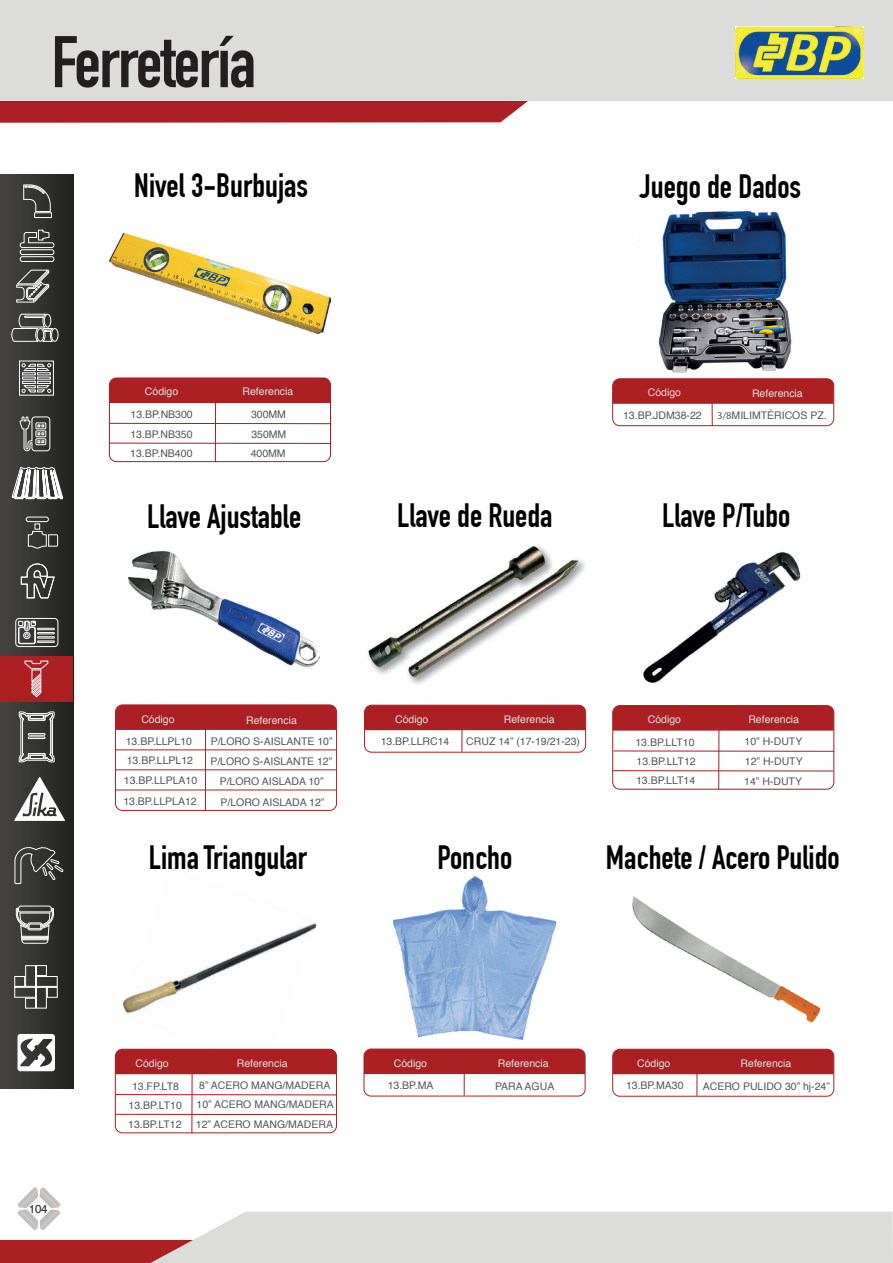
<style>
.page{position:relative;width:893px;height:1263px;background:#fff}
.page>*{position:absolute;margin:0;border:0;box-sizing:border-box;transform-origin:0 0}
.t1{font:700 71.7px "DIN Condensed";letter-spacing:-.02em;color:#231f20}
.t2{font:700 33px "DIN Condensed";color:#000001}
.t3{font:11.55px "Helvetica";color:#231f20}
.t4{font:10.5px/19.6px "Helvetica";color:#535557}
.t5{font:10.5px "Helvetica";color:#535758}
.t6{font:10.5px "Helvetica";color:#dedfde}
.s1{font-family:"Myriad Pro"}
</style>
<div class="page">
<img style="left:637px;top:211px;width:155px;height:162px">
<img style="left:109px;top:233px;width:221px;height:145px">
<img style="left:618px;top:896px;width:217px;height:173px">
<img style="left:392px;top:862px;width:165px;height:178px">
<img style="left:120px;top:923px;width:198px;height:126px">
<img style="left:643px;top:552px;width:192px;height:172px">
<img style="left:368px;top:546px;width:217px;height:159px">
<img style="left:129px;top:551px;width:191px;height:117px">
<svg style="left:0;top:100px;width:544px;height:23px"></svg>
<div style="left:0;top:0;width:893px;height:100px;background:#dcdcdb"></div>
<svg style="left:17px;top:1187px;width:44px;height:43px"></svg>
<div style="left:0;top:1240px;width:231px;height:23px;background:#ac1f22"></div>
<svg style="left:150px;top:1211px;width:743px;height:52px"></svg>
<svg style="left:613px;top:379px;width:221px;height:47px"></svg>
<div style="left:612px;top:378px;width:222px;height:48px;border:1px solid #ac1f24;border-radius:7px"></div>
<hr style="left:462px;top:711px;width:1px;height:41px;background:#ac1f24">
<div style="left:365px;top:705px;width:220px;height:25px;background:#ac1f22"></div>
<div style="left:364px;top:705px;width:222px;height:47px;border:1px solid #ac1f24;border-radius:7px"></div>
<hr style="left:697px;top:1055px;width:1px;height:41px;background:#ac1f24">
<div style="left:613px;top:1049px;width:221px;height:25px;background:#ac1f22"></div>
<div style="left:612px;top:1049px;width:222px;height:47px;border:1px solid #ac1f24;border-radius:7px"></div>
<hr style="left:464px;top:1055px;width:1px;height:41px;background:#ac1f24">
<div style="left:364px;top:1049px;width:221px;height:25px;background:#ac1f22"></div>
<div style="left:364px;top:1049px;width:221px;height:47px;border:1px solid #ac1f24;border-radius:7px"></div>
<hr style="left:215px;top:384px;width:1px;height:77px;background:#a41d20">
<div style="left:109px;top:378px;width:221px;height:25px;background:#ac1f22"></div>
<div style="left:109px;top:378px;width:222px;height:84px;border:1px solid #a41d20;border-radius:7px"></div>
<hr style="left:110px;top:423px;width:221px;height:1px;background:#a41d20">
<hr style="left:109px;top:443px;width:221px;height:1px;background:#a41d20">
<hr style="left:191px;top:1056px;width:2px;height:77px;background:#a41d20">
<div style="left:115px;top:1049px;width:221px;height:25px;background:#ac1f22"></div>
<div style="left:115px;top:1049px;width:222px;height:84px;border:1px solid #a41d20;border-radius:7px"></div>
<hr style="left:116px;top:1094px;width:221px;height:1px;background:#a41d20">
<hr style="left:115px;top:1114px;width:221px;height:1px;background:#a41d20">
<hr style="left:718px;top:711px;width:1px;height:78px;background:#a41d20">
<div style="left:614px;top:706px;width:220px;height:25px;background:#ac1f22"></div>
<div style="left:612px;top:705px;width:222px;height:84px;border:1px solid #a41d20;border-radius:7px"></div>
<hr style="left:613px;top:750px;width:221px;height:2px;background:#a41d20">
<hr style="left:613px;top:770px;width:220px;height:1px;background:#a41d20">
<hr style="left:205px;top:712px;width:1px;height:99px;background:#ac1f24">
<div style="left:117px;top:706px;width:218px;height:24px;background:#ac1f22"></div>
<hr style="left:115px;top:749px;width:222px;height:1px;background:#ac1f24">
<hr style="left:115px;top:769px;width:222px;height:1px;background:#ac1f24">
<hr style="left:115px;top:790px;width:222px;height:1px;background:#ac1f24">
<div style="left:115px;top:704px;width:222px;height:107px;border:1px solid #ac1f24;border-radius:7px"></div>
<img style="left:736px;top:27px;width:127px;height:51px">
<div style="left:0;top:175px;width:73px;height:913px;background:linear-gradient(to right,#474645,#23231f)"></div>
<div style="left:0;top:656px;width:73px;height:45px;background:#ac1f22"></div>
<div style="left:26px;top:517px;width:23px;height:5px;border:1px solid #fff;border-radius:2px"></div>
<svg style="left:28px;top:523px;width:30px;height:26px"></svg>
<div style="left:20px;top:249px;width:34px;height:6px;border:1px solid #fff;border-radius:2px"></div>
<div style="left:20px;top:256px;width:34px;height:6px;border:1px solid #fff;border-radius:2px"></div>
<svg style="left:19px;top:229px;width:36px;height:19px"></svg>
<svg style="left:16px;top:905px;width:38px;height:39px"></svg>
<svg style="left:16px;top:269px;width:34px;height:34px"></svg>
<svg style="left:15px;top:563px;width:44px;height:84px"></svg>
<svg style="left:24px;top:660px;width:25px;height:38px"></svg>
<svg style="left:18px;top:711px;width:37px;height:53px"></svg>
<svg style="left:14px;top:847px;width:50px;height:37px"></svg>
<div style="left:36px;top:987px;width:11px;height:21px;border:1px solid #fff"></div>
<div style="left:47px;top:987px;width:11px;height:11px;border:1px solid #fff"></div>
<div style="left:36px;top:976px;width:22px;height:11px;border:1px solid #fff"></div>
<div style="left:36px;top:965px;width:11px;height:11px;border:1px solid #fff"></div>
<div style="left:25px;top:965px;width:11px;height:22px;border:1px solid #fff"></div>
<svg style="left:14px;top:976px;width:22px;height:22px"></svg>
<div style="left:25px;top:998px;width:11px;height:10px;border:1px solid #fff"></div>
<svg style="left:11px;top:360px;width:52px;height:140px"></svg>
<svg style="left:11px;top:313px;width:48px;height:29px"></svg>
<div style="left:34px;top:212px;width:18px;height:6px;border:1px solid #fff"></div>
<svg style="left:23px;top:184px;width:28px;height:28px"></svg>
<svg style="left:14px;top:777px;width:51px;height:44px"></svg>
<svg style="left:16px;top:1034px;width:40px;height:37px"></svg>
<h1 class="t1" style="left:51px;top:20px;width:206px">Ferretería</h1>
<h2 class="t2" style="left:134px;top:166px;width:175px">Nivel 3-Burbujas</h2>
<h2 class="t2" style="left:640px;top:167px;width:163px">Juego de Dados</h2>
<p class="t6" style="left:145px;top:383px;width:35px">Código</p>
<p class="t6" style="left:242px;top:383px;width:52px">Referencia</p>
<p class="t4" style="left:131px;top:405px;width:64px">13.BP.NB300</p>
<p class="t5" style="left:251px;top:406px;width:37px">300MM</p>
<p class="t4" style="left:130px;top:425px;width:64px">13.BP.NB350</p>
<p class="t5" style="left:251px;top:426px;width:37px">350MM</p>
<p class="t4" style="left:130px;top:444px;width:64px">13.BP.NB400</p>
<p class="t5" style="left:251px;top:446px;width:37px">400MM</p>
<h2 class="t2" style="left:147px;top:497px;width:156px">Llave Ajustable</h2>
<h2 class="t2" style="left:397px;top:496px;width:157px">Llave de Rueda</h2>
<p class="t6" style="left:648px;top:384px;width:35px">Código</p>
<p class="t6" style="left:752px;top:385px;width:52px">Referencia</p>
<p class="t5" style="left:623px;top:407px;width:80px">13.BP.JDM38-22</p>
<p class="t5" style="left:717px;top:407px;width:111px"><span class="s1">3/8</span>MILIMTÉRICOS PZ.</p>
<h2 class="t2" style="left:662px;top:496px;width:130px">Llave P/Tubo</h2>
<p class="t6" style="left:141px;top:711px;width:35px">Código</p>
<p class="t4" style="left:126px;top:732px;width:68px">13.BP.LLPL10</p>
<p class="t4" style="left:124px;top:751px;width:75px">13.BP.LLPL12<br>13.BP.LLPLA10</p>
<p class="t6" style="left:246px;top:712px;width:52px">Referencia</p>
<p class="t4" style="left:211px;top:732px;width:123px">P/LORO S-AISLANTE 10”</p>
<p class="t4" style="left:210px;top:752px;width:123px">P/LORO S-AISLANTE 12”</p>
<p class="t4" style="left:220px;top:772px;width:105px">P/LORO AISLADA 10”</p>
<p class="t4" style="left:123px;top:792px;width:75px">13.BP.LLPLA12</p>
<p class="t4" style="left:220px;top:792px;width:105px">P/LORO AISLADA 12”</p>
<h2 class="t2" style="left:149px;top:838px;width:160px">LimaTriangular</h2>
<p class="t6" style="left:395px;top:711px;width:35px">Código</p>
<p class="t6" style="left:504px;top:712px;width:52px">Referencia</p>
<p class="t4" style="left:381px;top:732px;width:70px">13.BP.LLRC14</p>
<p class="t4" style="left:466px;top:732px;width:115px">CRUZ 14” (17-19/21-23)</p>
<h2 class="t2" style="left:437px;top:838px;width:76px">Poncho</h2>
<p class="t6" style="left:648px;top:711px;width:35px">Código</p>
<p class="t6" style="left:748px;top:712px;width:52px">Referencia</p>
<p class="t4" style="left:635px;top:733px;width:61px">13.BP.LLT10</p>
<p class="t5" style="left:745px;top:734px;width:59px">10” H-DUTY</p>
<p class="t4" style="left:636px;top:752px;width:61px">13.BP.LLT12</p>
<p class="t5" style="left:745px;top:753px;width:59px">12” H-DUTY</p>
<p class="t4" style="left:636px;top:771px;width:61px">13.BP.LLT14</p>
<p class="t5" style="left:744px;top:773px;width:59px">14” H-DUTY</p>
<h2 class="t2" style="left:606px;top:838px;width:236px">Machete / Acero Pulido</h2>
<p class="t3" style="left:29px;top:1200px;width:20px">104</p>
<p class="t6" style="left:135px;top:1055px;width:35px">Código</p>
<p class="t6" style="left:237px;top:1055px;width:52px">Referencia</p>
<p class="t4" style="left:132px;top:1077px;width:48px">13.FP.LT8</p>
<p class="t5" style="left:199px;top:1077px;width:133px">8” ACERO MANG/MADERA</p>
<p class="t4" style="left:129px;top:1095px;width:55px">13.BP.LT10</p>
<p class="t5" style="left:197px;top:1097px;width:139px">10” ACERO MANG/MADERA</p>
<p class="t4" style="left:128px;top:1115px;width:55px">13.BP.LT12</p>
<p class="t5" style="left:196px;top:1116px;width:139px">12” ACERO MANG/MADERA</p>
<p class="t6" style="left:394px;top:1055px;width:35px">Código</p>
<p class="t6" style="left:498px;top:1055px;width:52px">Referencia</p>
<p class="t4" style="left:388px;top:1076px;width:47px">13.BP.MA</p>
<p class="t4" style="left:495px;top:1077px;width:61px">PARA AGUA</p>
<p class="t6" style="left:637px;top:1055px;width:35px">Código</p>
<p class="t6" style="left:741px;top:1055px;width:52px">Referencia</p>
<p class="t4" style="left:626px;top:1076px;width:59px">13.BP.MA30</p>
<p class="t4" style="left:703px;top:1076px;width:129px">ACERO PULIDO 30” hj-24”</p>
</div>
